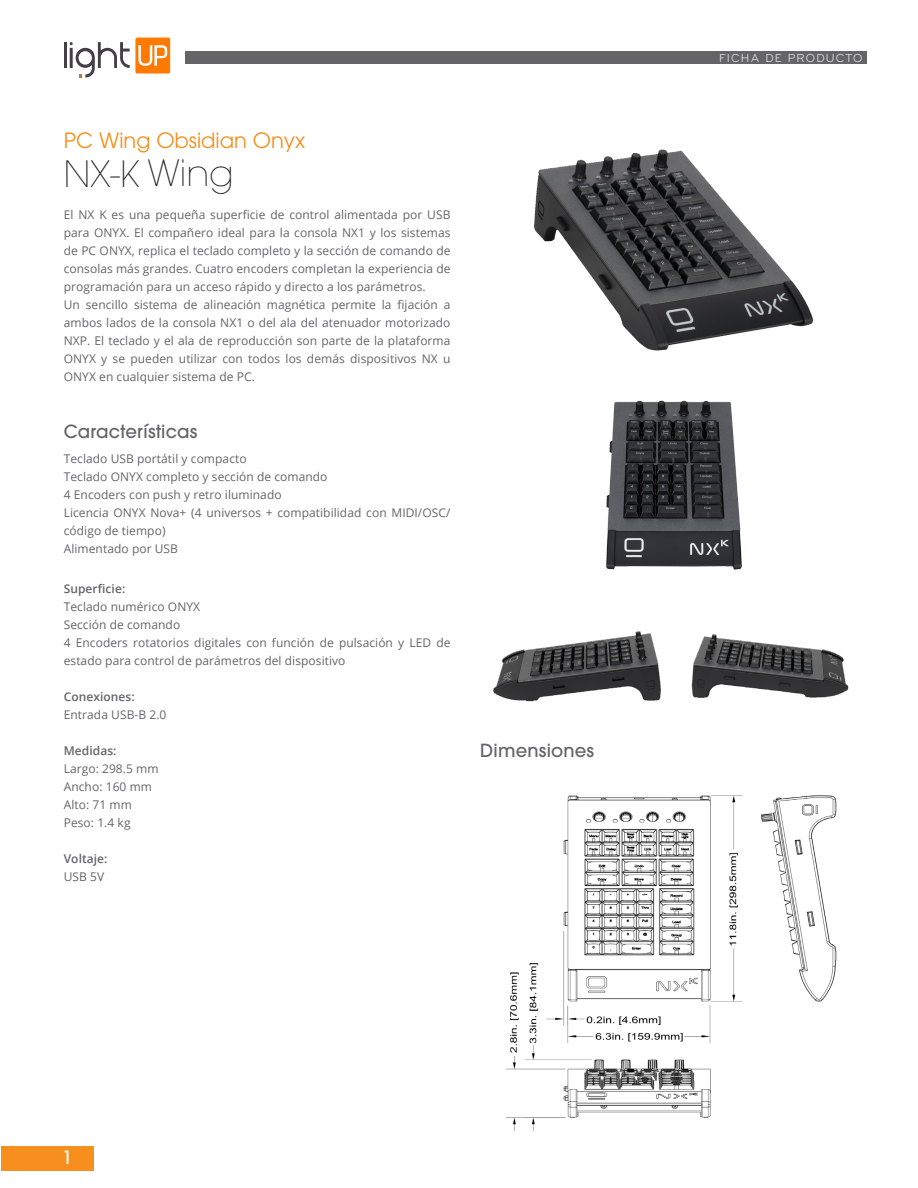
<style>
.page{position:relative;width:918px;height:1188px;background:#fff}
.page>*{position:absolute;margin:0;border:0;box-sizing:border-box;transform-origin:0 0}
.Titulo_negro{font:200 36px "ITC Avant Garde Pro";letter-spacing:-.005em;color:#231f20}
.Titulo_Naranjo{font:21px "ITC Avant Garde Pro";color:#f68f1e}
.Mini_Titulo{font:500 18px "ITC Avant Garde Pro";letter-spacing:.01em;color:#656568}
.t1{font:500 18px "ITC Avant Garde Pro";color:#fff}
.Cuerpo_Texto{font:12px/18px "Open Sans";letter-spacing:.005em;color:#656568;text-align:justify}
.Cuerpo_Texto-2{font:600 12px "Open Sans";letter-spacing:.005em;color:#656568}
.t2{font:12px "Bryant Pro";letter-spacing:.1em;color:#f0f0f0}
</style>
<div class="page">
<div style="left:185px;top:51px;width:682px;height:13px;background:#656568"></div>
<div style="left:1px;top:1146px;width:93px;height:24px;background:#f68f1e"></div>
<hr style="left:64px;top:42px;width:3px;height:26px;background:#424042">
<svg style="left:70px;top:42px;width:60px;height:35px"></svg>
<div style="left:135px;top:38px;width:35px;height:36px;background:#ff7a00;border-radius:2px"></div>
<svg style="left:138px;top:45px;width:29px;height:21px"></svg>
<img style="left:534px;top:149px;width:280px;height:202px">
<img style="left:606px;top:400px;width:136px;height:170px">
<img style="left:505px;top:795px;width:332px;height:336px">
<img style="left:493px;top:631px;width:168px;height:71px">
<img style="left:691px;top:634px;width:158px;height:64px">
<p class="Titulo_Naranjo" style="left:64px;top:127px;width:243px">PC Wing Obsidian Onyx</p>
<p class="Titulo_negro" style="left:64px;top:151px;width:172px">NX-K Wing</p>
<p class="Cuerpo_Texto" style="left:64px;top:206px;width:388px">El NX K es una pequeña superficie de control alimentada por USB para ONYX. El compañero ideal para la consola NX1 y los sistemas de PC ONYX, replica el teclado completo y la sección de comando de consolas más grandes. Cuatro encoders completan la experiencia de programación para un acceso rápido y directo a los parámetros.</p>
<p class="Cuerpo_Texto" style="left:64px;top:296px;width:388px">Un sencillo sistema de alineación magnética permite la fijación a ambos lados de la consola NX1 o del ala del atenuador motorizado NXP. El teclado y el ala de reproducción son parte de la plataforma ONYX y se pueden utilizar con todos los demás dispositivos NX u ONYX en cualquier sistema de PC.</p>
<p class="Mini_Titulo" style="left:64px;top:420px;width:135px">Características</p>
<p class="Cuerpo_Texto" style="left:64px;top:449px;width:184px">Teclado USB portátil y compacto</p>
<p class="Cuerpo_Texto" style="left:64px;top:467px;width:265px">Teclado ONYX completo y sección de comando</p>
<p class="Cuerpo_Texto" style="left:64px;top:485px;width:219px">4 Encoders con push y retro iluminado</p>
<p class="Cuerpo_Texto" style="left:64px;top:503px;width:388px">Licencia ONYX Nova+ (4 universos + compatibilidad con MIDI/OSC/ código de tiempo)</p>
<p class="Cuerpo_Texto" style="left:64px;top:539px;width:116px">Alimentado por USB</p>
<p class="Cuerpo_Texto-2" style="left:64px;top:580px;width:63px">Superficie:</p>
<p class="Cuerpo_Texto" style="left:64px;top:597px;width:138px">Teclado numérico ONYX</p>
<p class="Cuerpo_Texto" style="left:64px;top:615px;width:118px">Sección de comando</p>
<p class="Cuerpo_Texto" style="left:64px;top:633px;width:388px">4 Encoders rotatorios digitales con función de pulsación y LED de estado para control de parámetros del dispositivo</p>
<p class="Cuerpo_Texto-2" style="left:64px;top:688px;width:73px">Conexiones:</p>
<p class="Cuerpo_Texto" style="left:64px;top:705px;width:104px">Entrada USB-B 2.0</p>
<p class="Cuerpo_Texto-2" style="left:64px;top:742px;width:54px">Medidas:</p>
<p class="Cuerpo_Texto" style="left:64px;top:759px;width:96px">Largo: 298.5 mm</p>
<p class="Cuerpo_Texto" style="left:64px;top:777px;width:90px">Ancho: 160 mm</p>
<p class="Cuerpo_Texto" style="left:64px;top:795px;width:70px">Alto: 71 mm</p>
<p class="Cuerpo_Texto" style="left:64px;top:813px;width:68px">Peso: 1.4 kg</p>
<p class="Cuerpo_Texto-2" style="left:64px;top:850px;width:45px">Voltaje:</p>
<p class="Cuerpo_Texto" style="left:64px;top:867px;width:42px">USB 5V</p>
<p class="Mini_Titulo" style="left:480px;top:739px;width:116px">Dimensiones</p>
<h3 class="t1" style="left:62px;top:1146px;width:11px">1</h3>
<p class="t2" style="left:719px;top:50px;width:145px">FICHA DE PRODUCTO</p>
</div>
